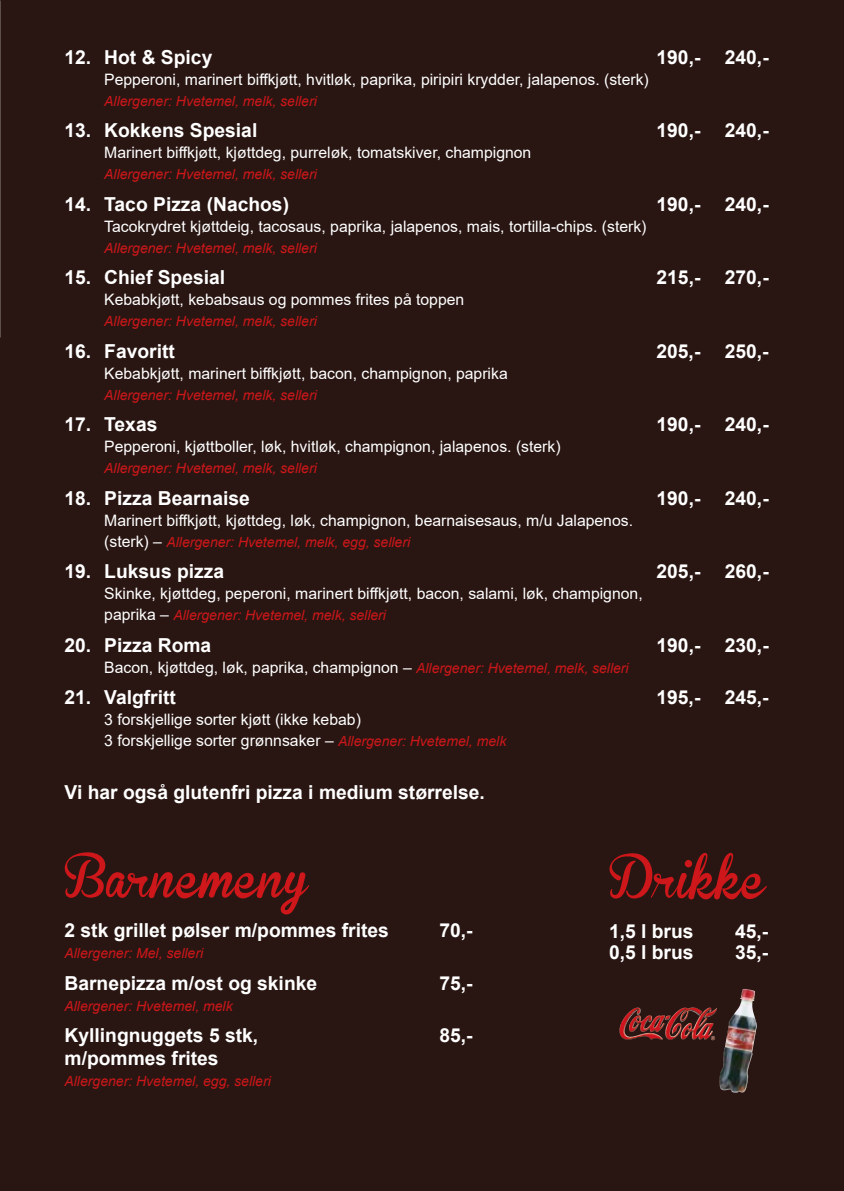
<style>
.page{position:relative;width:844px;height:1191px;background:#fff}
.page>*{position:absolute;margin:0;border:0;box-sizing:border-box;transform-origin:0 0}
.t1{font:63px "Brannboll Fet Num";color:#cd171a}
.t2{font:700 19.25px "Arial";color:#fff}
.t3{font:15.75px/21px "Arial";color:#fff}
.t4{font:italic 14px "Arial";color:#cd171a}
.s1{font-style:normal;font-size:15.75px;color:#fff}
.s2{font-style:italic;font-size:14px;color:#cd171a}
</style>
<div class="page">
<div style="left:0;top:0;width:843px;height:1191px;background:#291612"></div>
<img style="left:0;top:0;width:1px;height:337px">
<img style="left:665px;top:1007px;width:27px;height:32px">
<img style="left:719px;top:989px;width:38px;height:104px">
<p class="t2" style="left:64px;top:43px;width:149px">12. Hot &amp; Spicy</p>
<p class="t2" style="left:656px;top:43px;width:45px">190,-</p>
<p class="t2" style="left:724px;top:43px;width:45px">240,-</p>
<p class="t3" style="left:104px;top:68px;width:546px">Pepperoni, marinert biffkjøtt, hvitløk, paprika, piripiri krydder, jalapenos. (sterk)</p>
<p class="t4" style="left:104px;top:92px;width:214px">Allergener: Hvetemel, melk, selleri</p>
<p class="t2" style="left:64px;top:117px;width:194px">13. Kokkens Spesial</p>
<p class="t2" style="left:656px;top:117px;width:45px">190,-</p>
<p class="t2" style="left:724px;top:117px;width:45px">240,-</p>
<p class="t3" style="left:104px;top:142px;width:428px">Marinert biffkjøtt, kjøttdeg, purreløk, tomatskiver, champignon</p>
<p class="t4" style="left:104px;top:165px;width:214px">Allergener: Hvetemel, melk, selleri</p>
<p class="t2" style="left:64px;top:190px;width:226px">14. Taco Pizza (Nachos)</p>
<p class="t2" style="left:656px;top:190px;width:45px">190,-</p>
<p class="t2" style="left:724px;top:190px;width:45px">240,-</p>
<p class="t3" style="left:104px;top:215px;width:543px">Tacokrydret kjøttdeig, tacosaus, paprika, jalapenos, mais, tortilla-chips. (sterk)</p>
<p class="t4" style="left:104px;top:239px;width:214px">Allergener: Hvetemel, melk, selleri</p>
<p class="t2" style="left:64px;top:264px;width:162px">15. Chief Spesial</p>
<p class="t2" style="left:656px;top:264px;width:45px">215,-</p>
<p class="t2" style="left:724px;top:264px;width:45px">270,-</p>
<p class="t3" style="left:104px;top:289px;width:361px">Kebabkjøtt, kebabsaus og pommes frites på toppen</p>
<p class="t4" style="left:104px;top:312px;width:214px">Allergener: Hvetemel, melk, selleri</p>
<p class="t2" style="left:64px;top:337px;width:112px">16. Favoritt</p>
<p class="t2" style="left:656px;top:337px;width:45px">205,-</p>
<p class="t2" style="left:724px;top:337px;width:45px">250,-</p>
<p class="t3" style="left:104px;top:362px;width:405px">Kebabkjøtt, marinert biffkjøtt, bacon, champignon, paprika</p>
<p class="t4" style="left:104px;top:386px;width:214px">Allergener: Hvetemel, melk, selleri</p>
<p class="t2" style="left:64px;top:411px;width:94px">17. Texas</p>
<p class="t2" style="left:656px;top:411px;width:45px">190,-</p>
<p class="t2" style="left:724px;top:411px;width:45px">240,-</p>
<p class="t3" style="left:104px;top:436px;width:458px">Pepperoni, kjøttboller, løk, hvitløk, champignon, jalapenos. (sterk)</p>
<p class="t4" style="left:104px;top:459px;width:214px">Allergener: Hvetemel, melk, selleri</p>
<p class="t2" style="left:64px;top:484px;width:187px">18. Pizza Bearnaise</p>
<p class="t2" style="left:656px;top:484px;width:45px">190,-</p>
<p class="t2" style="left:724px;top:484px;width:45px">240,-</p>
<p class="t3" style="left:104px;top:509px;width:530px">Marinert biffkjøtt, kjøttdeg, løk, champignon, bearnaisesaus, m/u Jalapenos.</p>
<p class="t4" style="left:104px;top:533px;width:307px"><span class="s1">(sterk) –</span> Allergener: Hvetemel, melk, egg, selleri</p>
<p class="t2" style="left:64px;top:558px;width:161px">19. Luksus pizza</p>
<p class="t2" style="left:656px;top:558px;width:45px">205,-</p>
<p class="t2" style="left:724px;top:558px;width:45px">260,-</p>
<p class="t3" style="left:104px;top:583px;width:540px">Skinke, kjøttdeg, peperoni, marinert biffkjøtt, bacon, salami, løk, champignon,</p>
<p class="t4" style="left:104px;top:606px;width:283px"><span class="s1">paprika –</span> Allergener: Hvetemel, melk, selleri</p>
<p class="t2" style="left:64px;top:631px;width:148px">20. Pizza Roma</p>
<p class="t2" style="left:656px;top:631px;width:45px">190,-</p>
<p class="t2" style="left:724px;top:631px;width:45px">230,-</p>
<p class="t3" style="left:104px;top:656px;width:526px">Bacon, kjøttdeg, løk, paprika, champignon – <span class="s2">Allergener: Hvetemel, melk, selleri</span></p>
<p class="t2" style="left:64px;top:684px;width:113px">21. Valgfritt</p>
<p class="t2" style="left:656px;top:684px;width:45px">195,-</p>
<p class="t2" style="left:724px;top:684px;width:45px">245,-</p>
<p class="t3" style="left:104px;top:709px;width:403px">3 forskjellige sorter kjøtt (ikke kebab)<br>3 forskjellige sorter grønnsaker – <span class="s2">Allergener: Hvetemel, melk</span></p>
<p class="t2" style="left:64px;top:778px;width:422px">Vi har også glutenfri pizza i medium størrelse.</p>
<h1 class="t1" style="left:64px;top:836px;width:245px">Barnemeny</h1>
<p class="t2" style="left:64px;top:917px;width:326px">2 stk grillet pølser m/pommes frites</p>
<p class="t2" style="left:439px;top:917px;width:35px">70,-</p>
<p class="t4" style="left:64px;top:944px;width:140px">Allergener: Mel, selleri</p>
<p class="t2" style="left:64px;top:969px;width:254px">Barnepizza m/ost og skinke</p>
<p class="t2" style="left:439px;top:969px;width:35px">75,-</p>
<p class="t4" style="left:64px;top:996px;width:170px">Allergener: Hvetemel, melk</p>
<p class="t2" style="left:64px;top:1022px;width:195px">Kyllingnuggets 5 stk,</p>
<p class="t2" style="left:439px;top:1022px;width:35px">85,-</p>
<p class="t2" style="left:64px;top:1044px;width:156px">m/pommes frites</p>
<p class="t4" style="left:64px;top:1072px;width:208px">Allergener: Hvetemel, egg, selleri</p>
<h1 class="t1" style="left:609px;top:837px;width:158px">Drikke</h1>
<p class="t2" style="left:609px;top:917px;width:86px">1,5 l brus</p>
<p class="t2" style="left:734px;top:917px;width:35px">45,-</p>
<p class="t2" style="left:609px;top:938px;width:86px">0,5 l brus</p>
<p class="t2" style="left:734px;top:938px;width:35px">35,-</p>
</div>
